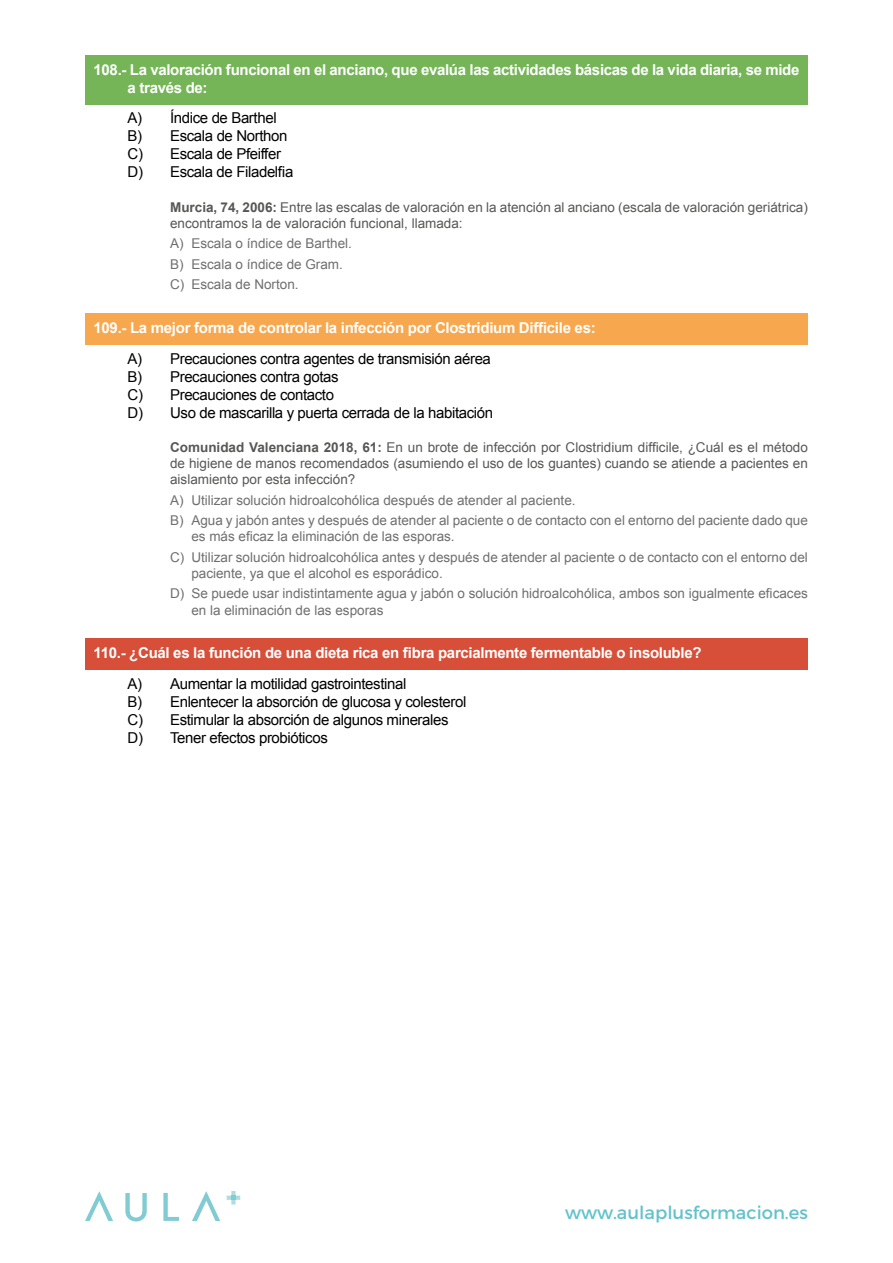
<style>
.page{position:relative;width:893px;height:1263px;background:#fff}
.page>*{position:absolute;margin:0;border:0;box-sizing:border-box;transform-origin:0 0}
.t1{font:18px "Trueno Rg";color:#63c2cc}
.t2{font:15px/18px "Arial";letter-spacing:-.025em;color:#000}
.t3{font:700 15px/18px "Arial";letter-spacing:-.02em;color:#fff}
.t4{font:13.5px/20.4px "Arial";color:#706f6f}
.t5{font:13.5px/16.2px "Arial";color:#575756}
.s1{font-weight:700}
</style>
<div class="page">
<svg style="left:125px;top:1193px;width:22px;height:28px"></svg>
<svg style="left:163px;top:1193px;width:16px;height:28px"></svg>
<svg style="left:85px;top:1191px;width:28px;height:30px"></svg>
<svg style="left:192px;top:1191px;width:28px;height:30px"></svg>
<svg style="left:227px;top:1191px;width:13px;height:13px"></svg>
<div style="left:85px;top:55px;width:723px;height:49px;background:#75b558"></div>
<div style="left:85px;top:313px;width:723px;height:31px;background:#f7a74d"></div>
<div style="left:85px;top:639px;width:723px;height:31px;background:#d74f38"></div>
<p class="t3" style="left:128px;top:61px;width:673px;text-indent:-34px">108.- La valoración funcional en el anciano, que evalúa las actividades básicas de la vida diaria, se mide a través de:</p>
<p class="t2" style="left:128px;top:109px;width:167px">A) Índice de Barthel<br>B) Escala de Northon<br>C) Escala de Pfeiffer<br>D) Escala de Filadelfia</p>
<p class="t5" style="left:170px;top:199px;width:639px"><span class="s1">Murcia, 74, 2006:</span> Entre las escalas de valoración en la atención al anciano (escala de valoración geriátrica) encontramos la de valoración funcional, llamada:</p>
<p class="t4" style="left:170px;top:234px;width:183px">A) Escala o índice de Barthel.<br>B) Escala o índice de Gram.<br>C) Escala de Norton.</p>
<p class="t3" style="left:94px;top:319px;width:504px">109.- La mejor forma de controlar la infección por Clostridium Difficile es:</p>
<p class="t2" style="left:128px;top:349px;width:367px">A) Precauciones contra agentes de transmisión aérea B) Precauciones contra gotas<br>C) Precauciones de contacto<br>D) Uso de mascarilla y puerta cerrada de la habitación</p>
<p class="t5" style="left:170px;top:439px;width:639px;text-align:justify"><span class="s1">Comunidad Valenciana 2018, 61:</span> En un brote de infección por Clostridium difficile, ¿Cuál es el método de higiene de manos recomendados (asumiendo el uso de los guantes) cuando se atiende a pacientes en aislamiento por esta infección?</p>
<p class="t4" style="left:170px;top:490px;width:639px">A) Utilizar solución hidroalcohólica después de atender al paciente.<br>B) Agua y jabón antes y después de atender al paciente o de contacto con el entorno del paciente dado que</p>
<p class="t4" style="left:170px;top:526px;width:639px;text-indent:21px">es más eficaz la eliminación de las esporas.<br>C) Utilizar solución hidroalcohólica antes y después de atender al paciente o de contacto con el entorno del</p>
<p class="t4" style="left:170px;top:563px;width:639px;text-indent:21px">paciente, ya que el alcohol es esporádico.<br>D) Se puede usar indistintamente agua y jabón o solución hidroalcohólica, ambos son igualmente eficaces</p>
<p class="t4" style="left:191px;top:600px;width:194px">en la eliminación de las esporas</p>
<p class="t3" style="left:94px;top:644px;width:609px">110.- ¿Cuál es la función de una dieta rica en fibra parcialmente fermentable o insoluble?</p>
<p class="t2" style="left:128px;top:675px;width:340px">A) Aumentar la motilidad gastrointestinal<br>B) Enlentecer la absorción de glucosa y colesterol C) Estimular la absorción de algunos minerales D) Tener efectos probióticos</p>
<h1 class="t1" style="left:565px;top:1201px;width:244px">www.aulaplusformacion.es</h1>
</div>
